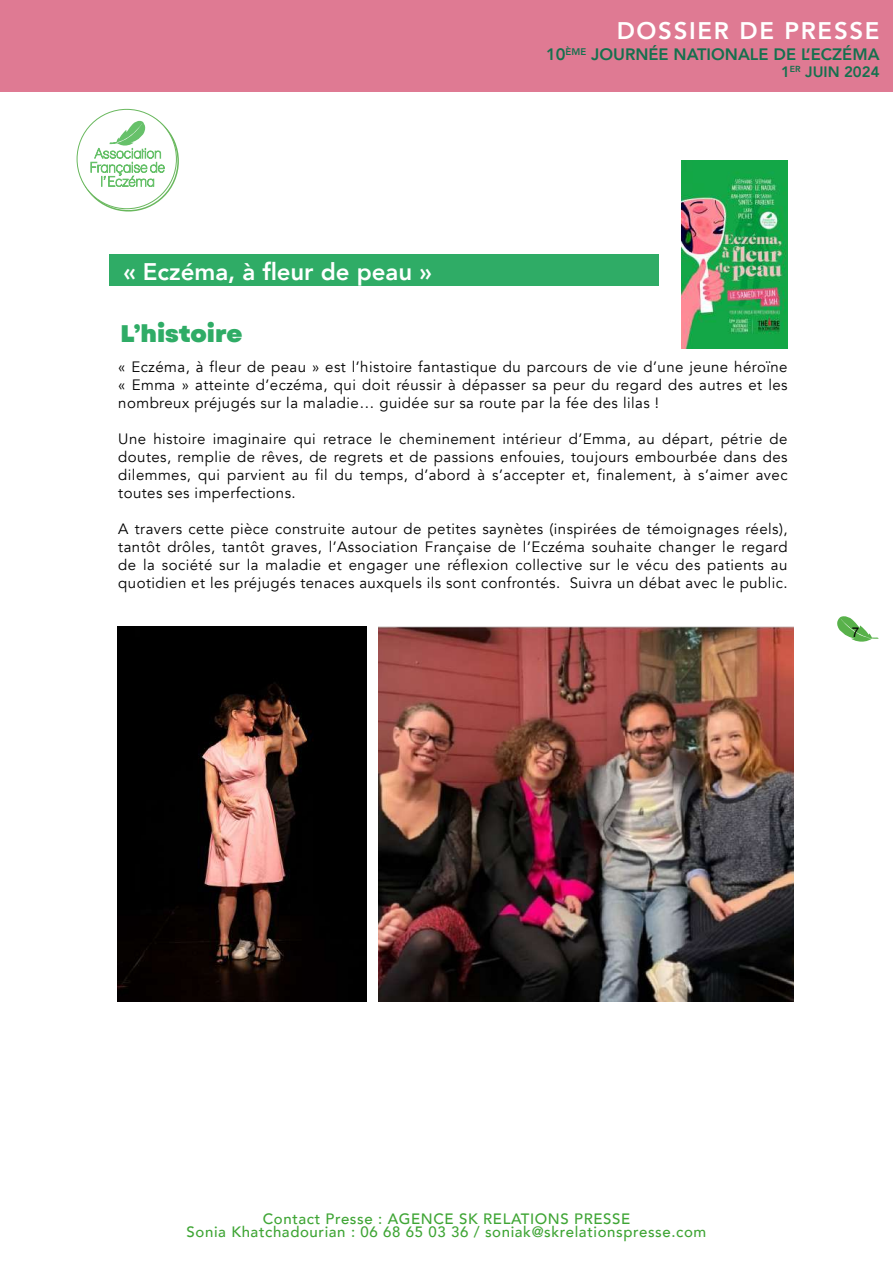
<style>
.page{position:relative;width:893px;height:1263px;background:#fff}
.page>*{position:absolute;margin:0;border:0;box-sizing:border-box;transform-origin:0 0}
.t1{font:800 24px "Avenir";color:#fff}
.t2{font:800 24px "Avenir";letter-spacing:.07em;color:#fff}
.t3{font:800 24px "Garet";color:#2fac66}
.t4{font:800 16.5px "Avenir";color:#15704e}
.t5{font:15px/18px "Avenir";letter-spacing:.03em;color:#000;text-align:justify}
.t6{font:500 15px/13.5px "Avenir";letter-spacing:.04em;color:#3fa535;text-align:center}
.t7{font:800 15px "Avenir";color:#15704e}
.t8{font:13.5px "Arial";color:#000}
</style>
<div class="page">
<svg style="left:837px;top:616px;width:42px;height:26px"></svg>
<svg style="left:79px;top:111px;width:99px;height:100px"></svg>
<div style="left:77px;top:109px;width:99px;height:100px;background:#fff;border-radius:50%"></div>
<svg style="left:90px;top:119px;width:75px;height:68px"></svg>
<div style="left:0;top:0;width:893px;height:92px;background:#df7a93"></div>
<div style="left:109px;top:254px;width:550px;height:32px;background:#2fac66"></div>
<img style="left:682px;top:160px;width:105px;height:188px">
<img style="left:117px;top:627px;width:250px;height:374px">
<img style="left:378px;top:627px;width:415px;height:374px">
<h1 class="t2" style="left:617px;top:12px;width:264px">DOSSIER DE PRESSE</h1>
<h1 class="t1" style="left:123px;top:253px;width:310px">« Eczéma, à fleur de peau »</h1>
<h1 class="t3" style="left:120px;top:318px;width:123px">L’histoire</h1>
<p class="t4" style="left:546px;top:42px;width:335px">10<sup>ÈME</sup> JOURNÉE NATIONALE DE L’ECZÉMA</p>
<p class="t7" style="left:781px;top:60px;width:100px">1<sup>ER</sup> JUIN 2024</p>
<p class="t5" style="left:118px;top:358px;width:671px">« Eczéma, à fleur de peau » est l’histoire fantastique du parcours de vie d’une jeune héroïne « Emma » atteinte d’eczéma, qui doit réussir à dépasser sa peur du regard des autres et les nombreux préjugés sur la maladie… guidée sur sa route par la fée des lilas !</p>
<p class="t5" style="left:118px;top:430px;width:671px">Une histoire imaginaire qui retrace le cheminement intérieur d’Emma, au départ, pétrie de doutes, remplie de rêves, de regrets et de passions enfouies, toujours embourbée dans des dilemmes, qui parvient au fil du temps, d’abord à s’accepter et, finalement, à s’aimer avec toutes ses imperfections.</p>
<p class="t5" style="left:118px;top:520px;width:671px">A travers cette pièce construite autour de petites saynètes (inspirées de témoignages réels), tantôt drôles, tantôt graves, l’Association Française de l’Eczéma souhaite changer le regard de la société sur la maladie et engager une réflexion collective sur le vécu des patients au quotidien et les préjugés tenaces auxquels ils sont confrontés. Suivra un débat avec le public.</p>
<p class="t8" style="left:852px;top:623px;width:9px">7</p>
<p class="t6" style="left:187px;top:1211px;width:521px">Contact Presse : AGENCE SK RELATIONS PRESSE<br>Sonia Khatchadourian : 06 68 65 03 36 / soniak@skrelationspresse.com</p>
</div>
